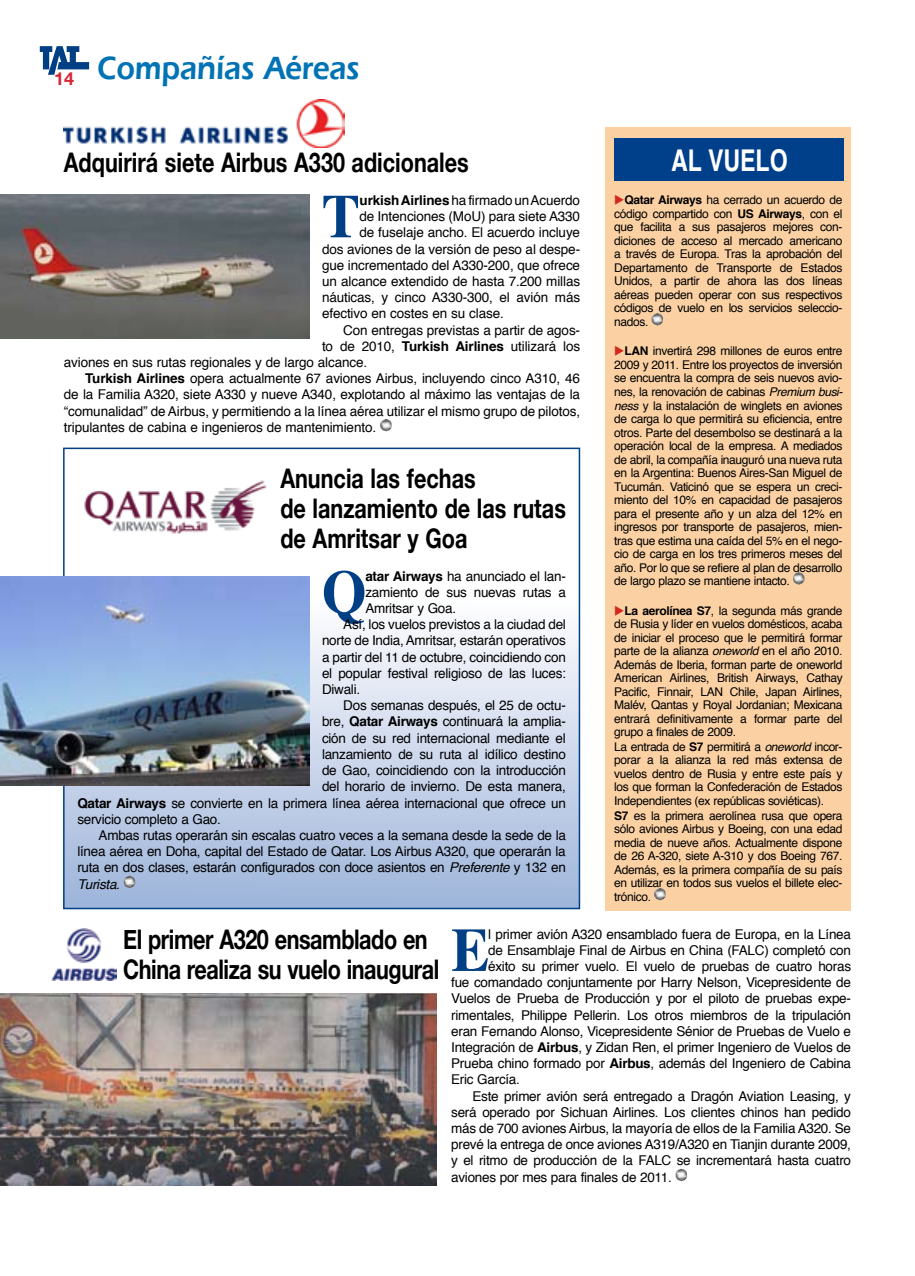
<style>
.page{position:relative;width:915px;height:1276px;background:#fff}
.page>*{position:absolute;margin:0;border:0;box-sizing:border-box;transform-origin:0 0}
.t1{font:700 61.5px "Times";color:#003f84;scale:.93 1}
.t2{font:33px "Erie Black Plain";color:#0073b5;scale:.9 1}
.t3{font:700 30px "Helvetica";color:#fff;scale:.77 1}
.t4{font:700 27px/30px "Helvetica Neue";color:#000;scale:.8 1}
.t5{font:700 27px/30px "Helvetica Neue";letter-spacing:-.02em;color:#000;scale:.8 1}
.t6{font:13.5px "Helvetica";letter-spacing:-.02em;color:#000}
.t7{font:italic 13.5px "Helvetica";letter-spacing:-.02em;color:#000}
.t8{font:12px/13.5px "Helvetica";letter-spacing:-.03em;color:#000;text-align:justify}
.s1{font-weight:700}
.s2{color:#d5281c}
.s3{font-style:italic}
.s4{font-style:normal}
</style>
<div class="page">
<svg style="left:40px;top:46px;width:49px;height:29px"></svg>
<div style="left:605px;top:127px;width:245px;height:783px;background:#fbd1a4"></div>
<svg style="left:651px;top:313px;width:12px;height:12px"></svg>
<svg style="left:793px;top:572px;width:11px;height:12px"></svg>
<svg style="left:654px;top:888px;width:11px;height:12px"></svg>
<div style="left:614px;top:139px;width:230px;height:42px;background:#00408a"></div>
<img style="left:64px;top:100px;width:280px;height:47px">
<svg style="left:380px;top:419px;width:12px;height:12px"></svg>
<div style="left:64px;top:448px;width:515px;height:460px;background:linear-gradient(to bottom,#fff,#a9bcde)"></div>
<svg style="left:123px;top:875px;width:12px;height:13px"></svg>
<div style="left:63px;top:447px;width:517px;height:462px;border:2px solid #003f84"></div>
<img style="left:0;top:195px;width:309px;height:143px">
<img style="left:0;top:576px;width:309px;height:209px">
<img style="left:74px;top:470px;width:198px;height:63px">
<svg style="left:675px;top:1168px;width:12px;height:13px"></svg>
<img style="left:51px;top:928px;width:66px;height:52px">
<img style="left:0;top:994px;width:436px;height:191px">
<p class="t2" style="left:54px;top:48px;width:340px"><sub>14</sub> Compañías Aéreas</p>
<p class="t4" style="left:64px;top:147px;width:507px">Adquirirá siete Airbus A330 adicionales</p>
<p class="t3" style="left:671px;top:136px;width:153px">AL VUELO</p>
<p class="t1" style="left:322px;top:158px;width:42px">T</p>
<p class="t6" style="left:359px;top:190px;width:222px"><span class="s1">urkish Airlines</span> ha firmado un Acuerdo</p>
<p class="t8" style="left:614px;top:194px;width:230px"><span class="s2">◆</span><span class="s1">Qatar Airways</span> ha cerrado un acuerdo de código compartido con <span class="s1">US Airways</span>, con el que facilita a sus pasajeros mejores con&shy;diciones de acceso al mercado americano a través de Europa. Tras la aprobación del Departamento de Transporte de Estados Unidos, a partir de ahora las dos líneas aéreas pueden operar con sus respectivos códigos de vuelo en los servicios seleccio&shy;nados.</p>
<p class="t8" style="left:614px;top:345px;width:230px"><span class="s2">◆</span><span class="s1">LAN</span> invertirá 298 millones de euros entre 2009 y 2011. Entre los proyectos de inversión se encuentra la compra de seis nuevos avio&shy;nes, la renovación de cabinas <span class="s3">Premium busi&shy;ness</span> y la instalación de winglets en aviones de carga lo que permitirá su eficiencia, entre otros. Parte del desembolso se destinará a la operación local de la empresa. A mediados de abril, la compañía inauguró una nueva ruta en la Argentina: Buenos Aires-San Miguel de Tucumán. Vaticinó que se espera un creci&shy;miento del 10% en capacidad de pasajeros para el presente año y un alza del 12% en ingresos por transporte de pasajeros, mien&shy;tras que estima una caída del 5% en el nego&shy;cio de carga en los tres primeros meses del año. Por lo que se refiere al plan de desarrollo de largo plazo se mantiene intacto.</p>
<p class="t8" style="left:614px;top:604px;width:230px"><span class="s2">◆</span><span class="s1">La aerolínea S7</span>, la segunda más grande de Rusia y líder en vuelos domésticos, acaba de iniciar el proceso que le permitirá formar parte de la alianza <span class="s3">oneworld</span> en el año 2010.<br>Además de Iberia, forman parte de oneworld American Airlines, British Airways, Cathay Pacific, Finnair, LAN Chile, Japan Airlines, Malév, Qantas y Royal Jordanian; Mexicana entrará definitivamente a formar parte del grupo a finales de 2009.</p>
<p class="t8" style="left:614px;top:740px;width:230px">La entrada de <span class="s1">S7</span> permitirá a <span class="s3">oneworld</span> incor&shy;porar a la alianza la red más extensa de vuelos dentro de Rusia y entre este país y los que forman la Confederación de Estados Independientes (ex repúblicas soviéticas).</p>
<p class="t8" style="left:614px;top:809px;width:230px"><span class="s1">S7</span> es la primera aerolínea rusa que opera sólo aviones Airbus y Boeing, con una edad media de nueve años. Actualmente dispone de 26 A-320, siete A-310 y dos Boeing 767.<br>Además, es la primera compañía de su país en utilizar en todos sus vuelos el billete elec&shy;trónico.</p>
<p class="t6" style="left:359px;top:206px;width:222px">de Intenciones (MoU) para siete A330</p>
<p class="t6" style="left:359px;top:222px;width:222px">de fuselaje ancho. El acuerdo incluye</p>
<p class="t6" style="left:322px;top:238px;width:259px">dos aviones de la versión de peso al despe-</p>
<p class="t6" style="left:322px;top:254px;width:259px">gue incrementado del A330-200, que ofrece</p>
<p class="t6" style="left:322px;top:271px;width:259px">un alcance extendido de hasta 7.200 millas</p>
<p class="t6" style="left:322px;top:287px;width:259px">náuticas, y cinco A330-300, el avión más</p>
<p class="t6" style="left:322px;top:303px;width:183px">efectivo en costes en su clase.</p>
<p class="t6" style="left:343px;top:319px;width:238px">Con entregas previstas a partir de agos-</p>
<p class="t6" style="left:322px;top:335px;width:259px">to de 2010, <span class="s1">Turkish Airlines</span> utilizará los</p>
<p class="t6" style="left:64px;top:352px;width:305px">aviones en sus rutas regionales y de largo alcance.</p>
<p class="t6" style="left:85px;top:368px;width:496px"><span class="s1">Turkish Airlines</span> opera actualmente 67 aviones Airbus, incluyendo cinco A310, 46</p>
<p class="t6" style="left:64px;top:384px;width:517px">de la Familia A320, siete A330 y nueve A340, explotando al máximo las ventajas de la</p>
<p class="t6" style="left:64px;top:400px;width:517px">“comunalidad” de Airbus, y permitiendo a la línea aérea utilizar el mismo grupo de pilotos,</p>
<p class="t6" style="left:64px;top:416px;width:314px">tripulantes de cabina e ingenieros de mantenimiento.</p>
<p class="t4" style="left:280px;top:463px;width:358px">Anuncia las fechas<br>de lanzamiento de las rutas de Amritsar y Goa</p>
<p class="t1" style="left:322px;top:533px;width:49px">Q</p>
<p class="t6" style="left:365px;top:565px;width:202px"><span class="s1">atar Airways</span> ha anunciado el lan-</p>
<p class="t6" style="left:365px;top:581px;width:202px">zamiento de sus nuevas rutas a</p>
<p class="t6" style="left:365px;top:598px;width:92px">Amritsar y Goa.</p>
<p class="t6" style="left:343px;top:614px;width:224px">Así, los vuelos previstos a la ciudad del</p>
<p class="t6" style="left:322px;top:630px;width:245px">norte de India, Amritsar, estarán operativos</p>
<p class="t6" style="left:322px;top:646px;width:245px">a partir del 11 de octubre, coincidiendo con</p>
<p class="t6" style="left:322px;top:662px;width:245px">el popular festival religioso de las luces:</p>
<p class="t6" style="left:322px;top:679px;width:40px">Diwali.</p>
<p class="t6" style="left:343px;top:695px;width:224px">Dos semanas después, el 25 de octu-</p>
<p class="t6" style="left:322px;top:711px;width:245px">bre, <span class="s1">Qatar Airways</span> continuará la amplia-</p>
<p class="t6" style="left:322px;top:727px;width:245px">ción de su red internacional mediante el</p>
<p class="t6" style="left:322px;top:743px;width:245px">lanzamiento de su ruta al idílico destino</p>
<p class="t6" style="left:322px;top:760px;width:245px">de Gao, coincidiendo con la introducción</p>
<p class="t6" style="left:322px;top:776px;width:245px">del horario de invierno. De esta manera,</p>
<p class="t6" style="left:77px;top:792px;width:490px"><span class="s1">Qatar Airways</span> se convierte en la primera línea aérea internacional que ofrece un</p>
<p class="t6" style="left:77px;top:808px;width:145px">servicio completo a Gao.</p>
<p class="t6" style="left:99px;top:824px;width:468px">Ambas rutas operarán sin escalas cuatro veces a la semana desde la sede de la</p>
<p class="t6" style="left:77px;top:841px;width:489px">línea aérea en Doha, capital del Estado de Qatar. Los Airbus A320, que operarán la</p>
<p class="t6" style="left:77px;top:857px;width:490px">ruta en dos clases, estarán configurados con doce asientos en <span class="s3">Preferente</span> y 132 en</p>
<p class="t7" style="left:77px;top:873px;width:44px">Turista<span class="s4">.</span></p>
<p class="t1" style="left:451px;top:891px;width:42px">E</p>
<p class="t6" style="left:488px;top:923px;width:364px">l primer avión A320 ensamblado fuera de Europa, en la Línea</p>
<p class="t5" style="left:123px;top:924px;width:396px">El primer A320 ensamblado en<br>China realiza su vuelo inaugural</p>
<p class="t6" style="left:488px;top:939px;width:364px">de Ensamblaje Final de Airbus en China (FALC) completó con</p>
<p class="t6" style="left:488px;top:955px;width:364px">éxito su primer vuelo. El vuelo de pruebas de cuatro horas</p>
<p class="t6" style="left:451px;top:972px;width:401px">fue comandado conjuntamente por Harry Nelson, Vicepresidente de</p>
<p class="t6" style="left:451px;top:988px;width:401px">Vuelos de Prueba de Producción y por el piloto de pruebas expe-</p>
<p class="t6" style="left:451px;top:1004px;width:401px">rimentales, Philippe Pellerin. Los otros miembros de la tripulación</p>
<p class="t6" style="left:451px;top:1020px;width:401px">eran Fernando Alonso, Vicepresidente Sénior de Pruebas de Vuelo e</p>
<p class="t6" style="left:451px;top:1036px;width:401px">Integración de <span class="s1">Airbus</span>, y Zidan Ren, el primer Ingeniero de Vuelos de</p>
<p class="t6" style="left:451px;top:1053px;width:401px">Prueba chino formado por <span class="s1">Airbus</span>, además del Ingeniero de Cabina</p>
<p class="t6" style="left:451px;top:1069px;width:70px">Eric García.</p>
<p class="t6" style="left:472px;top:1085px;width:380px">Este primer avión será entregado a Dragón Aviation Leasing, y</p>
<p class="t6" style="left:451px;top:1101px;width:401px">será operado por Sichuan Airlines. Los clientes chinos han pedido</p>
<p class="t6" style="left:451px;top:1117px;width:401px">más de 700 aviones Airbus, la mayoría de ellos de la Familia A320. Se</p>
<p class="t6" style="left:451px;top:1134px;width:401px">prevé la entrega de once aviones A319/A320 en Tianjin durante 2009,</p>
<p class="t6" style="left:451px;top:1150px;width:401px">y el ritmo de producción de la FALC se incrementará hasta cuatro</p>
<p class="t6" style="left:451px;top:1166px;width:222px">aviones por mes para finales de 2011.</p>
</div>
